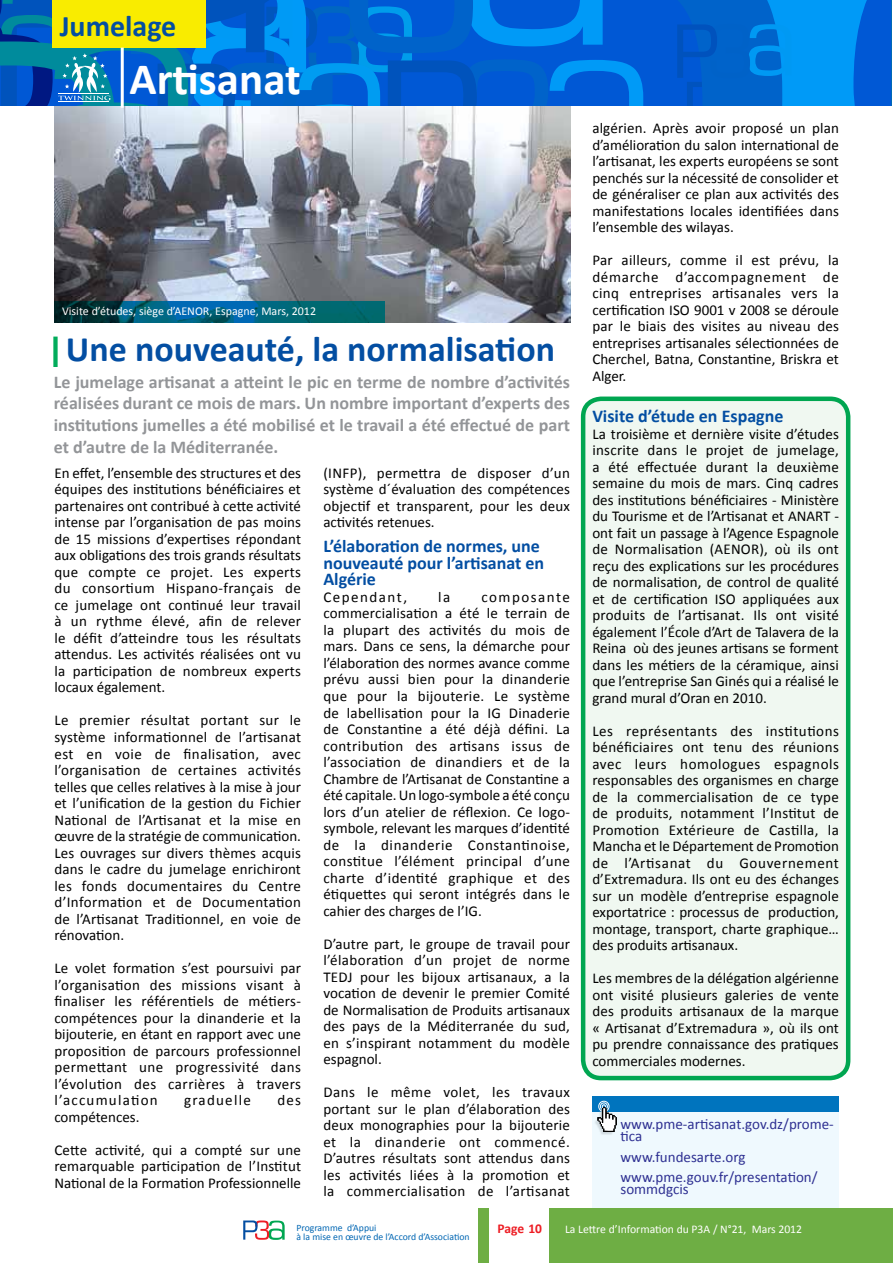
<style>
.page{position:relative;width:893px;height:1263px;background:#fff}
.page>*{position:absolute;margin:0;border:0;box-sizing:border-box;transform-origin:0 0}
.t1{font:700 45px "Calibri";color:#fff}
.t2{font:700 36px "Calibri";color:#034ea2}
.t3{font:700 30px "Calibri";color:#034ea2}
.t4{font:700 18px/21.6px "Calibri";color:#939598;text-align:justify}
.t5{font:700 18px/16.5px "Calibri";color:#034ea2}
.t6{font:15px/16.5px "Calibri";letter-spacing:.005em;color:#000;text-align:justify}
.t7{font:15px/12px "Calibri";color:#2e3092}
.t8{font:15px "Calibri";letter-spacing:.1em;color:#000}
.t9{font:15px "Calibri";letter-spacing:.085em;color:#000}
.t10{font:700 13.5px "Calibri";letter-spacing:-.005em;color:#ed1d24}
.t11{font:12px "Calibri";color:#fff}
.t12{font:11.7px "Calibri";color:#fff}
.t13{font:9.75px "Calibri";color:#0066b3}
</style>
<div class="page">
<div style="left:592px;top:1108px;width:247px;height:100px;background:#eff9fe"></div>
<div style="left:592px;top:1097px;width:247px;height:15px;background:#0074be"></div>
<img style="left:595px;top:1120px;width:18px;height:15px">
<div style="left:598px;top:1101px;width:11px;height:11px;border:1px solid #fff;border-radius:50%"></div>
<div style="left:600px;top:1102px;width:8px;height:8px;border:1px solid #fff;border-radius:50%"></div>
<svg style="left:597px;top:1104px;width:20px;height:28px"></svg>
<div style="left:583px;top:399px;width:265px;height:679px;background:#f0f8f1;border-radius:18px"></div>
<div style="left:581px;top:396px;width:269px;height:684px;border:4px solid #00a651;border-radius:18px"></div>
<img style="left:54px;top:106px;width:516px;height:217px">
<svg style="left:54px;top:301px;width:331px;height:22px;background:#005a72"></svg>
<svg style="left:53px;top:337px;width:5px;height:30px"></svg>
<div style="left:643px;top:0;width:34px;height:106px;background:#0058d5"></div>
<svg style="left:677px;top:0;width:215px;height:106px;background:#0075dd"></svg>
<div style="left:478px;top:1209px;width:415px;height:54px;background:#6eae44"></div>
<div style="left:490px;top:1209px;width:59px;height:54px;background:#fff"></div>
<svg style="left:243px;top:1220px;width:42px;height:20px"></svg>
<svg style="left:0;top:0;width:643px;height:106px;background:#1d77b9"></svg>
<hr style="left:121px;top:48px;width:3px;height:60px;background:#fff">
<h3 class="t3" style="left:60px;top:7px;width:118px">Jumelage</h3>
<h1 class="t1" style="left:129px;top:50px;width:173px">Artisanat</h1>
<p class="t11" style="left:62px;top:303px;width:256px">Visite d’études, siège d’AENOR, Espagne, Mars, 2012</p>
<h2 class="t2" style="left:66px;top:326px;width:491px">Une nouveauté, la normalisation</h2>
<p class="t4" style="left:54px;top:371px;width:518px">Le jumelage artisanat a atteint le pic en terme de nombre d’activités réalisées durant ce mois de mars. Un nombre important d’experts des institutions jumelles a été mobilisé et le travail a été effectué de part et d’autre de la Méditerranée.</p>
<p class="t6" style="left:54px;top:465px;width:248px">En effet, l’ensemble des structures et des équipes des institutions bénéficiaires et partenaires ont contribué à cette activité intense par l’organisation de pas moins de 15 missions d’expertises répondant aux obligations des trois grands résultats que compte ce projet. Les experts du consortium Hispano-français de ce jumelage ont continué leur travail à un rythme élevé, afin de relever le défit d’atteindre tous les résultats attendus. Les activités réalisées ont vu la participation de nombreux experts locaux également.</p>
<p class="t6" style="left:54px;top:712px;width:248px">Le premier résultat portant sur le système informationnel de l’artisanat est en voie de finalisation, avec l’organisation de certaines activités telles que celles relatives à la mise à jour et l’unification de la gestion du Fichier National de l’Artisanat et la mise en œuvre de la stratégie de communication.<br>Les ouvrages sur divers thèmes acquis dans le cadre du jumelage enrichiront les fonds documentaires du Centre d’Information et de Documentation de l’Artisanat Traditionnel, en voie de rénovation.</p>
<p class="t6" style="left:54px;top:960px;width:248px">Le volet formation s’est poursuivi par l’organisation des missions visant à finaliser les référentiels de métiers&shy;compétences pour la dinanderie et la bijouterie, en étant en rapport avec une proposition de parcours professionnel permettant une progressivité dans l’évolution des carrières à travers l’accumulation</p>
<p class="t9" style="left:184px;top:1090px;width:68px">graduelle</p>
<p class="t6" style="left:277px;top:1092px;width:25px">des</p>
<p class="t6" style="left:54px;top:1108px;width:87px">compétences.</p>
<p class="t6" style="left:54px;top:1141px;width:248px">Cette activité, qui a compté sur une remarquable participation de l’Institut National de la Formation Professionnelle</p>
<p class="t6" style="left:323px;top:465px;width:248px">(INFP), permettra de disposer d’un système d´évaluation des compétences objectif et transparent, pour les deux activités retenues.</p>
<p class="t5" style="left:323px;top:538px;width:222px">L’élaboration de normes, une nouveauté pour l’artisanat en<br>Algérie</p>
<p class="t8" style="left:323px;top:587px;width:85px">Cependant,</p>
<p class="t6" style="left:438px;top:589px;width:14px">la</p>
<p class="t6" style="left:323px;top:589px;width:248px;text-indent:158px">composante commercialisation a été le terrain de la plupart des activités du mois de mars. Dans ce sens, la démarche pour l’élaboration des normes avance comme prévu aussi bien pour la dinanderie que pour la bijouterie. Le système de labellisation pour la IG Dinaderie de Constantine a été déjà défini. La contribution des artisans issus de l’association de dinandiers et de la Chambre de l’Artisanat de Constantine a été capitale. Un logo-symbole a été conçu lors d’un atelier de réflexion. Ce logo&shy;symbole, relevant les marques d’identité de la dinanderie Constantinoise, constitue l’élément principal d’une charte d’identité graphique et des étiquettes qui seront intégrés dans le cahier des charges de l’IG.</p>
<p class="t6" style="left:323px;top:935px;width:248px">D’autre part, le groupe de travail pour l’élaboration d’un projet de norme TEDJ pour les bijoux artisanaux, a la vocation de devenir le premier Comité de Normalisation de Produits artisanaux des pays de la Méditerranée du sud, en s’inspirant notamment du modèle espagnol.</p>
<p class="t6" style="left:323px;top:1084px;width:248px">Dans le même volet, les travaux portant sur le plan d’élaboration des deux monographies pour la bijouterie et la dinanderie ont commencé.<br>D’autres résultats sont attendus dans les activités liées à la promotion et la commercialisation de l’artisanat</p>
<p class="t6" style="left:592px;top:120px;width:248px">algérien. Après avoir proposé un plan d’amélioration du salon international de l’artisanat, les experts européens se sont penchés sur la nécessité de consolider et de généraliser ce plan aux activités des manifestations locales identifiées dans l’ensemble des wilayas.</p>
<p class="t6" style="left:592px;top:252px;width:248px">Par ailleurs, comme il est prévu, la démarche d’accompagnement de cinq entreprises artisanales vers la certification ISO 9001 v 2008 se déroule par le biais des visites au niveau des entreprises artisanales sélectionnées de Cherchel, Batna, Constantine, Briskra et Alger.</p>
<p class="t5" style="left:592px;top:408px;width:193px">Visite d’étude en Espagne</p>
<p class="t6" style="left:592px;top:425px;width:248px">La troisième et dernière visite d’études inscrite dans le projet de jumelage, a été effectuée durant la deuxième semaine du mois de mars. Cinq cadres des institutions bénéficiaires - Ministère du Tourisme et de l’Artisanat et ANART - ont fait un passage à l’Agence Espagnole de Normalisation (AENOR), où ils ont reçu des explications sur les procédures de normalisation, de control de qualité et de certification ISO appliquées aux produits de l’artisanat. Ils ont visité également l’École d’Art de Talavera de la Reina où des jeunes artisans se forment dans les métiers de la céramique, ainsi que l’entreprise San Ginés qui a réalisé le grand mural d’Oran en 2010.</p>
<p class="t6" style="left:592px;top:722px;width:248px">Les représentants des institutions bénéficiaires ont tenu des réunions avec leurs homologues espagnols responsables des organismes en charge de la commercialisation de ce type de produits, notamment l’Institut de Promotion Extérieure de Castilla, la Mancha et le Département de Promotion de l’Artisanat du Gouvernement d’Extremadura. Ils ont eu des échanges sur un modèle d’entreprise espagnole exportatrice : processus de production, montage, transport, charte graphique… des produits artisanaux.</p>
<p class="t6" style="left:592px;top:970px;width:248px">Les membres de la délégation algérienne ont visité plusieurs galeries de vente des produits artisanaux de la marque « Artisanat d’Extremadura », où ils ont pu prendre connaissance des pratiques commerciales modernes.</p>
<p class="t7" style="left:620px;top:1118px;width:215px">www.pme-artisanat.gov.dz/prome&shy;tica</p>
<p class="t7" style="left:620px;top:1146px;width:199px;line-height:20.5px">www.fundesarte.org www.pme.gouv.fr/presentation/</p>
<p class="t7" style="left:620px;top:1183px;width:70px">sommdgcis</p>
<p class="t10" style="left:498px;top:1220px;width:46px">Page 10</p>
<p class="t13" style="left:296px;top:1222px;width:82px">Programme d’Appui</p>
<p class="t12" style="left:565px;top:1222px;width:239px">La Lettre d’Information du P3A / N°21, Mars 2012</p>
<p class="t13" style="left:296px;top:1230px;width:175px">à la mise en œuvre de l’Accord d’Association</p>
</div>
